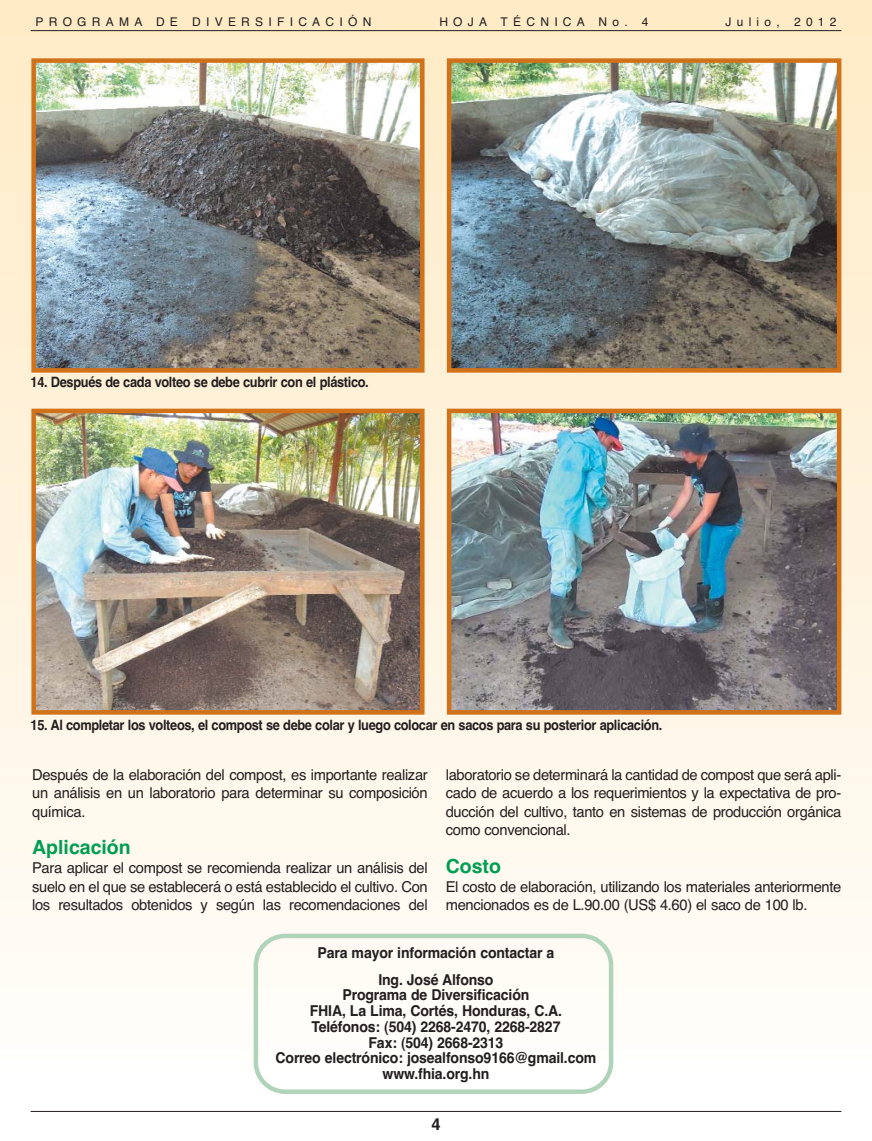
<style>
.page{position:relative;width:872px;height:1141px;background:#fff}
.page>*{position:absolute;margin:0;border:0;box-sizing:border-box;transform-origin:0 0}
.t1{font:700 19.5px "Helvetica";color:#009e53}
.t2{font:700 16.5px "Helvetica";color:#231f20}
.t3{font:15px/18.6px "Helvetica";letter-spacing:-.02em;color:#231f20;text-align:justify}
.t4{font:700 15px/15.8px "Helvetica";letter-spacing:-.01em;color:#231f20;text-align:center;scale:.94 1}
.t5{font:700 14.25px "Helvetica";letter-spacing:-.03em;color:#231f20;scale:.9 1}
.t6{font:12px "Helvetica";letter-spacing:.44em;color:#231f20}
</style>
<div class="page">
<div style="left:0;top:0;width:871px;height:1084px;background:linear-gradient(to bottom,#fee9c2,#fffdfb)"></div>
<img style="left:36px;top:414px;width:383px;height:296px">
<div style="left:31px;top:409px;width:393px;height:306px;border:4px solid #d17119"></div>
<img style="left:451px;top:414px;width:385px;height:296px">
<div style="left:446px;top:409px;width:395px;height:306px;border:4px solid #d17119"></div>
<svg style="left:253px;top:934px;width:360px;height:160px"></svg>
<img style="left:36px;top:63px;width:383px;height:305px">
<div style="left:31px;top:58px;width:393px;height:315px;border:4px solid #d17119"></div>
<img style="left:451px;top:63px;width:385px;height:305px">
<div style="left:446px;top:58px;width:395px;height:315px;border:4px solid #d17119"></div>
<hr style="left:31px;top:30px;width:810px;height:1px;background:#231f20">
<hr style="left:31px;top:1111px;width:810px;height:1px;background:#231f20">
<p class="t6" style="left:35px;top:18px;width:337px">PROGRAMA DE DIVERSIFICACIÓN</p>
<p class="t6" style="left:439px;top:18px;width:211px">HOJA TÉCNICA No. 4</p>
<p class="t6" style="left:725px;top:18px;width:113px">Julio, 2012</p>
<p class="t5" style="left:31px;top:376px;width:377px">14. Después de cada volteo se debe cubrir con el plástico.</p>
<p class="t5" style="left:31px;top:720px;width:703px">15. Al completar los volteos, el compost se debe colar y luego colocar en sacos para su posterior aplicación.</p>
<p class="t3" style="left:32px;top:766px;width:397px">Después de la elaboración del compost, es importante realizar un análisis en un laboratorio para determinar su composición química.</p>
<h1 class="t1" style="left:32px;top:840px;width:100px">Aplicación</h1>
<p class="t3" style="left:32px;top:860px;width:397px">Para aplicar el compost se recomienda realizar un análisis del suelo en el que se establecerá o está establecido el cultivo. Con los resultados obtenidos y según las recomendaciones del</p>
<p class="t3" style="left:445px;top:766px;width:397px">laboratorio se determinará la cantidad de compost que será apli&shy;cado de acuerdo a los requerimientos y la expectativa de pro&shy;ducción del cultivo, tanto en sistemas de producción orgánica como convencional.</p>
<h1 class="t1" style="left:445px;top:859px;width:57px">Costo</h1>
<p class="t3" style="left:445px;top:878px;width:397px">El costo de elaboración, utilizando los materiales anteriormente mencionados es de L.90.00 (US$ 4.60) el saco de 100 lb.</p>
<p class="t4" style="left:317px;top:941px;width:253px;line-height:26.2px">Para mayor información contactar a<br>Ing. José Alfonso</p>
<p class="t4" style="left:275px;top:989px;width:343px">Programa de Diversificación<br>FHIA, La Lima, Cortés, Honduras, C.A.<br>Teléfonos: (504) 2268-2470, 2268-2827<br>Fax: (504) 2668-2313<br>Correo electrónico: josealfonso9166@gmail.com www.fhia.org.hn</p>
<p class="t2" style="left:431px;top:1118px;width:11px">4</p>
</div>
